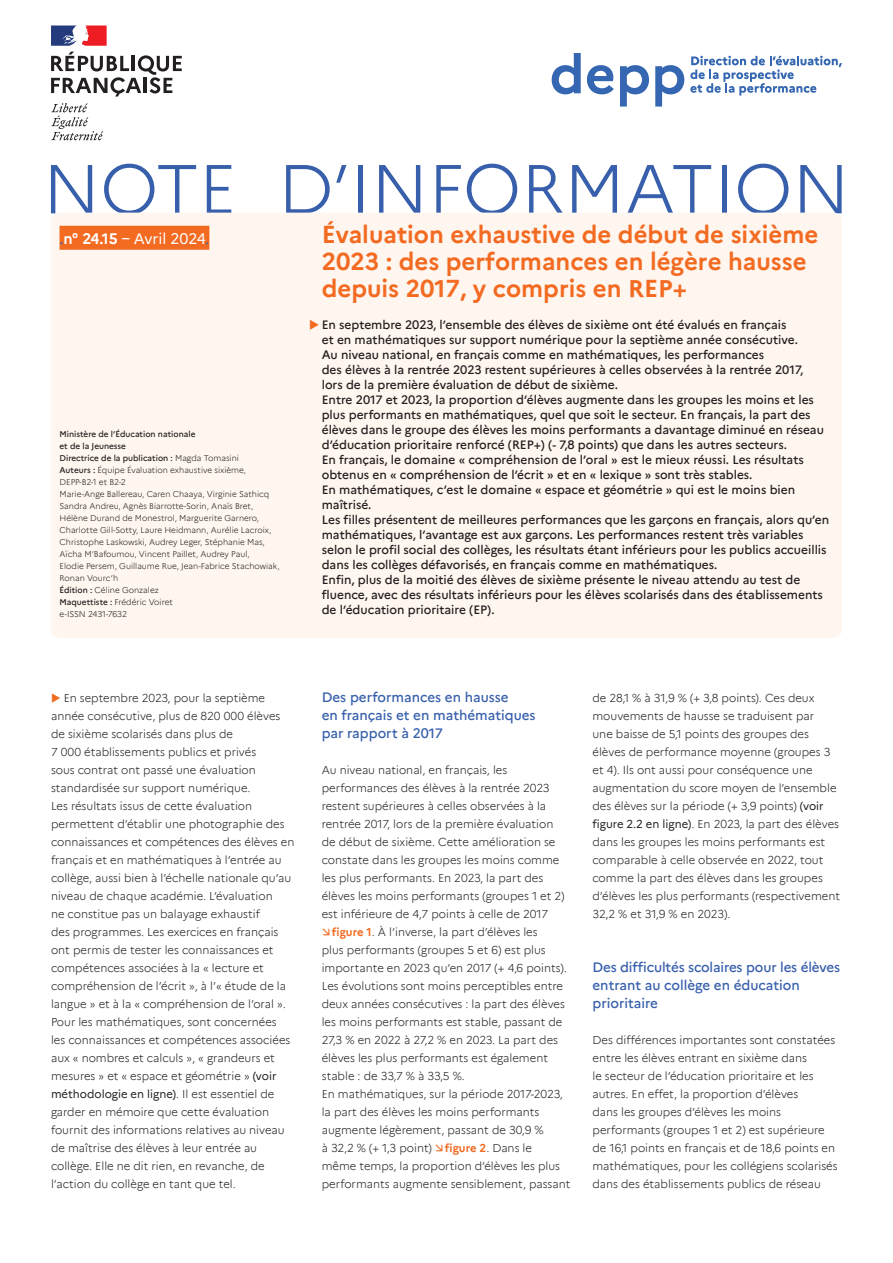
<style>
.page{position:relative;width:893px;height:1263px;background:#fff}
.page>*{position:absolute;margin:0;border:0;box-sizing:border-box;transform-origin:0 0}
.t1{font:300 69px "Marianne";color:#375fac}
.t2{font:700 24px/27px "Marianne";color:#f36a21}
.t3{font:15px "Marianne";color:#fff}
.t4{font:500 13.5px/18px "Marianne";color:#375fac}
.t5{font:500 12px/15px "Marianne";color:#231f20}
.t6{font:300 11.25px/18px "Marianne";color:#231f20}
.t7{font:300 8.25px/12px "Marianne";color:#231f20}
.s1{color:#375fac}
.s2{font-weight:700}
.s3{font-weight:500}
.s4{font-weight:400}
.s5{font-weight:700;color:#f36a21}
</style>
<div class="page">
<div style="left:51px;top:213px;width:791px;height:425px;background:#fef6ef;border-radius:9px"></div>
<div style="left:60px;top:226px;width:149px;height:24px;background:#f36a21"></div>
<svg style="left:51px;top:52px;width:131px;height:45px"></svg>
<svg style="left:51px;top:103px;width:52px;height:37px"></svg>
<svg style="left:51px;top:26px;width:56px;height:20px"></svg>
<svg style="left:552px;top:53px;width:29px;height:41px"></svg>
<svg style="left:587px;top:65px;width:27px;height:29px"></svg>
<svg style="left:620px;top:65px;width:29px;height:42px"></svg>
<svg style="left:655px;top:65px;width:29px;height:42px"></svg>
<svg style="left:690px;top:56px;width:152px;height:40px"></svg>
<h1 class="t1" style="left:43px;top:136px;width:808px">NOTE D’INFORMATION</h1>
<h3 class="t3" style="left:60px;top:227px;width:151px"><span class="s1">.</span><span class="s2">n° 24.15</span> – Avril 2024<span class="s1">.</span></h3>
<h2 class="t2" style="left:322px;top:219px;width:498px">Évaluation exhaustive de début de sixième<br>2023 : des performances en légère hausse depuis 2017, y compris en REP+</h2>
<p class="t5" style="left:322px;top:317px;width:509px">En septembre 2023, l’ensemble des élèves de sixième ont été évalués en français<br>et en mathématiques sur support numérique pour la septième année consécutive.<br>Au niveau national, en français comme en mathématiques, les performances<br>des élèves à la rentrée 2023 restent supérieures à celles observées à la rentrée 2017,<br>lors de la première évaluation de début de sixième.<br>Entre 2017 et 2023, la proportion d’élèves augmente dans les groupes les moins et les plus performants en mathématiques, quel que soit le secteur. En français, la part des élèves dans le groupe des élèves les moins performants a davantage diminué en réseau d’éducation prioritaire renforcé (REP+) (- 7,8 points) que dans les autres secteurs.<br>En français, le domaine « compréhension de l’oral » est le mieux réussi. Les résultats obtenus en « compréhension de l’écrit » et en « lexique » sont très stables.<br>En mathématiques, c’est le domaine « espace et géométrie » qui est le moins bien maîtrisé.<br>Les filles présentent de meilleures performances que les garçons en français, alors qu’en mathématiques, l’avantage est aux garçons. Les performances restent très variables selon le profil social des collèges, les résultats étant inférieurs pour les publics accueillis dans les collèges défavorisés, en français comme en mathématiques.<br>Enfin, plus de la moitié des élèves de sixième présente le niveau attendu au test de fluence, avec des résultats inférieurs pour les élèves scolarisés dans des établissements de l’éducation prioritaire (EP).</p>
<p class="t7" style="left:60px;top:427px;width:222px"><span class="s3">Ministère de l’Éducation nationale<br>et de la Jeunesse<br>Directrice de la publication :</span> Magda Tomasini<br><span class="s3">Auteurs :</span> Équipe Évaluation exhaustive sixième, DEPP-B2-1 et B2-2<br>Marie-Ange Ballereau, Caren Chaaya, Virginie Sathicq Sandra Andreu, Agnès Biarrotte-Sorin, Anaïs Bret, Hélène Durand de Monestrol, Marguerite Garnero, Charlotte Gill-Sotty, Laure Heidmann, Aurélie Lacroix, Christophe Laskowski, Audrey Leger, Stéphanie Mas, Aïcha M’Bafoumou, Vincent Paillet, Audrey Paul,<br>Elodie Persem, Guillaume Rue, Jean-Fabrice Stachowiak, Ronan Vourc’h<br><span class="s3">Édition :</span> Céline Gonzalez<br><span class="s3">Maquettiste :</span> Frédéric Voiret<br>e-ISSN 2431-7632</p>
<p class="t6" style="left:51px;top:688px;width:245px;text-indent:13px">En septembre 2023, pour la septième année consécutive, plus de 820 000 élèves de sixième scolarisés dans plus de<br>7 000 établissements publics et privés<br>sous contrat ont passé une évaluation standardisée sur support numérique.<br>Les résultats issus de cette évaluation permettent d’établir une photographie des connaissances et compétences des élèves en français et en mathématiques à l’entrée au collège, aussi bien à l’échelle nationale qu’au niveau de chaque académie. L’évaluation<br>ne constitue pas un balayage exhaustif<br>des programmes. Les exercices en français ont permis de tester les connaissances et compétences associées à la « lecture et compréhension de l’écrit », à l’« étude de la langue » et à la « compréhension de l’oral ».<br>Pour les mathématiques, sont concernées<br>les connaissances et compétences associées aux « nombres et calculs », « grandeurs et mesures » et « espace et géométrie » <span class="s4">(voir méthodologie en ligne)</span>. Il est essentiel de garder en mémoire que cette évaluation fournit des informations relatives au niveau de maîtrise des élèves à leur entrée au collège. Elle ne dit rien, en revanche, de l’action du collège en tant que tel.</p>
<p class="t4" style="left:322px;top:687px;width:215px">Des performances en hausse<br>en français et en mathématiques par rapport à 2017</p>
<p class="t6" style="left:322px;top:760px;width:187px">Au niveau national, en français, les</p>
<p class="t6" style="left:322px;top:778px;width:229px">performances des élèves à la rentrée 2023</p>
<p class="t6" style="left:322px;top:796px;width:226px">restent supérieures à celles observées à la</p>
<p class="t6" style="left:322px;top:814px;width:233px">rentrée 2017, lors de la première évaluation</p>
<p class="t6" style="left:322px;top:832px;width:235px">de début de sixième. Cette amélioration se</p>
<p class="t6" style="left:322px;top:850px;width:239px">constate dans les groupes les moins comme</p>
<p class="t6" style="left:322px;top:868px;width:223px">les plus performants. En 2023, la part des</p>
<p class="t6" style="left:322px;top:886px;width:244px">élèves les moins performants (groupes 1 et 2)</p>
<p class="t6" style="left:322px;top:904px;width:228px">est inférieure de 4,7 points à celle de 2017</p>
<p class="t6" style="left:332px;top:922px;width:207px"><span class="s5">figure 1</span>. À l’inverse, la part d’élèves les</p>
<p class="t6" style="left:322px;top:940px;width:226px">plus performants (groupes 5 et 6) est plus</p>
<p class="t6" style="left:322px;top:958px;width:246px">importante en 2023 qu’en 2017 (+ 4,6 points).</p>
<p class="t6" style="left:322px;top:976px;width:243px">Les évolutions sont moins perceptibles entre</p>
<p class="t6" style="left:322px;top:994px;width:245px">deux années consécutives : la part des élèves</p>
<p class="t6" style="left:322px;top:1012px;width:242px">les moins performants est stable, passant de</p>
<p class="t6" style="left:322px;top:1030px;width:238px">27,3 % en 2022 à 27,2 % en 2023. La part des</p>
<p class="t6" style="left:322px;top:1048px;width:228px">élèves les plus performants est également</p>
<p class="t6" style="left:322px;top:1066px;width:145px">stable : de 33,7 % à 33,5 %.</p>
<p class="t6" style="left:322px;top:1084px;width:243px">En mathématiques, sur la période 2017-2023,</p>
<p class="t6" style="left:322px;top:1102px;width:219px">la part des élèves les moins performants</p>
<p class="t6" style="left:322px;top:1120px;width:224px">augmente légèrement, passant de 30,9 %</p>
<p class="t6" style="left:322px;top:1138px;width:212px">à 32,2 % (+ 1,3 point) <span class="s5">figure 2</span>. Dans le</p>
<p class="t6" style="left:322px;top:1156px;width:240px">même temps, la proportion d’élèves les plus</p>
<p class="t6" style="left:322px;top:1174px;width:250px">performants augmente sensiblement, passant</p>
<p class="t6" style="left:592px;top:688px;width:249px">de 28,1 % à 31,9 % (+ 3,8 points). Ces deux mouvements de hausse se traduisent par<br>une baisse de 5,1 points des groupes des élèves de performance moyenne (groupes 3 et 4). Ils ont aussi pour conséquence une augmentation du score moyen de l’ensemble des élèves sur la période (+ 3,9 points) <span class="s4">(voir figure 2.2 en ligne)</span>. En 2023, la part des élèves dans les groupes les moins performants est comparable à celle observée en 2022, tout comme la part des élèves dans les groupes d’élèves les plus performants (respectivement 32,2 % et 31,9 % en 2023).</p>
<p class="t4" style="left:592px;top:957px;width:249px">Des difficultés scolaires pour les élèves entrant au collège en éducation prioritaire</p>
<p class="t6" style="left:592px;top:1030px;width:247px">Des différences importantes sont constatées entre les élèves entrant en sixième dans<br>le secteur de l’éducation prioritaire et les autres. En effet, la proportion d’élèves<br>dans les groupes d’élèves les moins performants (groupes 1 et 2) est supérieure de 16,1 points en français et de 18,6 points en mathématiques, pour les collégiens scolarisés dans des établissements publics de réseau</p>
</div>
